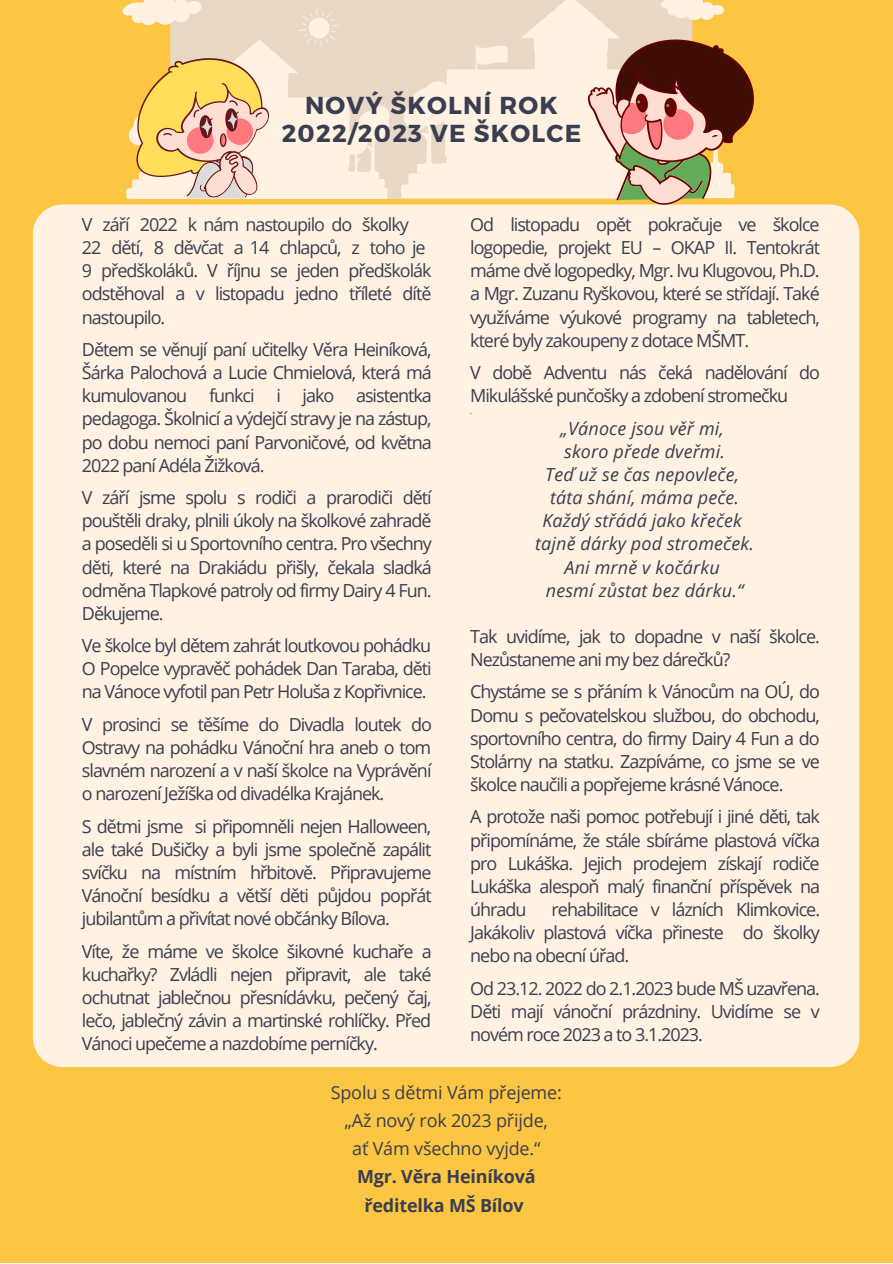
<style>
.page{position:relative;width:893px;height:1264px;background:#fff}
.page>*{position:absolute;margin:0;border:0;box-sizing:border-box;transform-origin:0 0}
.t1{font:700 24.6px/27.9px "Montserrat";letter-spacing:.05em;color:#3a3e51;text-align:center}
.t2{font:18px/23.1px "Open Sans";letter-spacing:-.055em;color:#3a3e51;text-align:justify}
.t3{font:italic 18px/23.1px "Open Sans";letter-spacing:.01em;color:#3a3e51;text-align:center}
.t4{font:18px/28px "Open Sans";letter-spacing:-.01em;color:#3a3e51;text-align:center}
.t5{font:700 18px/28px "Open Sans";letter-spacing:-.01em;color:#3a3e51;text-align:center}
.t6{font:7.5px "Open Sans";color:#3a3e51}
</style>
<div class="page">
<div style="left:0;top:0;width:892px;height:1262px;background:#fcc642"></div>
<div style="left:389px;top:0;width:17px;height:199px;background:#e8d8c5"></div>
<svg style="left:406px;top:0;width:252px;height:7px;fill:#e8d8c5"></svg>
<svg style="left:406px;top:7px;width:287px;height:32px;fill:#e8d8c5"></svg>
<div style="left:33px;top:204px;width:826px;height:863px;background:#fff2e2;border-radius:30px"></div>
<svg style="left:404px;top:39px;width:350px;height:166px"></svg>
<svg style="left:122px;top:0;width:267px;height:199px"></svg>
<svg style="left:658px;top:0;width:66px;height:25px"></svg>
<h1 class="t1" style="left:281px;top:90px;width:301px">NOVÝ ŠKOLNÍ ROK<br>2022/2023 VE ŠKOLCE</h1>
<p class="t2" style="left:82px;top:212px;width:351px;text-align:left">V září 2022 k nám nastoupilo do školky 22 dětí, 8 děvčat a 14 chlapců, z toho je 9 předškoláků. V říjnu se jeden předškolák odstěhoval a v listopadu jedno tříleté dítě nastoupilo.</p>
<p class="t2" style="left:82px;top:337px;width:351px">Dětem se věnují paní učitelky Věra Heiníková, Šárka Palochová a Lucie Chmielová, která má kumulovanou funkci i jako asistentka pedagoga. Školnicí a výdejčí stravy je na zástup, po dobu nemoci paní Parvoničové, od května 2022 paní Adéla Žižková.</p>
<p class="t2" style="left:82px;top:485px;width:351px">V září jsme spolu s rodiči a prarodiči dětí pouštěli draky, plnili úkoly na školkové zahradě a poseděli si u Sportovního centra. Pro všechny děti, které na Drakiádu přišly, čekala sladká odměna Tlapkové patroly od firmy Dairy 4 Fun.<br>Děkujeme.</p>
<p class="t2" style="left:82px;top:633px;width:351px">Ve školce byl dětem zahrát loutkovou pohádku O Popelce vypravěč pohádek Dan Taraba, děti na Vánoce vyfotil pan Petr Holuša z Kopřivnice.</p>
<p class="t2" style="left:82px;top:712px;width:351px">V prosinci se těšíme do Divadla loutek do Ostravy na pohádku Vánoční hra aneb o tom slavném narození a v naší školce na Vyprávění o narození Ježíška od divadélka Krajánek.</p>
<p class="t2" style="left:82px;top:814px;width:351px">S dětmi jsme si připomněli nejen Halloween, ale také Dušičky a byli jsme společně zapálit svíčku na místním hřbitově. Připravujeme Vánoční besídku a větší děti půjdou popřát jubilantům a přivítat nové občánky Bílova.</p>
<p class="t2" style="left:82px;top:939px;width:351px">Víte, že máme ve školce šikovné kuchaře a kuchařky? Zvládli nejen připravit, ale také ochutnat jablečnou přesnídávku, pečený čaj, lečo, jablečný závin a martinské rohlíčky. Před Vánoci upečeme a nazdobíme perníčky.</p>
<p class="t2" style="left:470px;top:212px;width:351px">Od listopadu opět pokračuje ve školce logopedie, projekt EU – OKAP II. Tentokrát máme dvě logopedky, Mgr. Ivu Klugovou, Ph.D. a Mgr. Zuzanu Ryškovou, které se střídají. Také využíváme výukové programy na tabletech, které byly zakoupeny z dotace MŠMT.</p>
<p class="t2" style="left:470px;top:360px;width:351px">V době Adventu nás čeká nadělování do<br>Mikulášské punčošky a zdobení stromečku</p>
<p class="t6" style="left:470px;top:406px;width:3px">.</p>
<p class="t3" style="left:535px;top:416px;width:220px">„Vánoce jsou věř mi,<br>skoro přede dveřmi.<br>Teď už se čas nepovleče, táta shání, máma peče.<br>Každý střádá jako křeček tajně dárky pod stromeček.<br>Ani mrně v kočárku<br>nesmí zůstat bez dárku.“</p>
<p class="t2" style="left:470px;top:624px;width:351px">Tak uvidíme, jak to dopadne v naší školce.<br>Nezůstaneme ani my bez dárečků?</p>
<p class="t2" style="left:470px;top:680px;width:351px">Chystáme se s přáním k Vánocům na OÚ, do Domu s pečovatelskou službou, do obchodu, sportovního centra, do firmy Dairy 4 Fun a do Stolárny na statku. Zazpíváme, co jsme se ve školce naučili a popřejeme krásné Vánoce.</p>
<p class="t2" style="left:470px;top:804px;width:351px">A protože naši pomoc potřebují i jiné děti, tak připomínáme, že stále sbíráme plastová víčka pro Lukáška. Jejich prodejem získají rodiče Lukáška alespoň malý finanční příspěvek na úhradu</p>
<p class="t2" style="left:470px;top:897px;width:351px;text-indent:81px">rehabilitace v lázních Klimkovice.<br>Jakákoliv plastová víčka přineste do školky nebo na obecní úřad.</p>
<p class="t2" style="left:470px;top:976px;width:351px">Od 23.12. 2022 do 2.1.2023 bude MŠ uzavřena.<br>Děti mají vánoční prázdniny. Uvidíme se v novém roce 2023 a to 3.1.2023.</p>
<p class="t4" style="left:331px;top:1078px;width:232px">Spolu s dětmi Vám přejeme: „Až nový rok 2023 přijde,<br>ať Vám všechno vyjde.“</p>
<p class="t5" style="left:357px;top:1162px;width:180px">Mgr. Věra Heiníková ředitelka MŠ Bílov</p>
</div>
